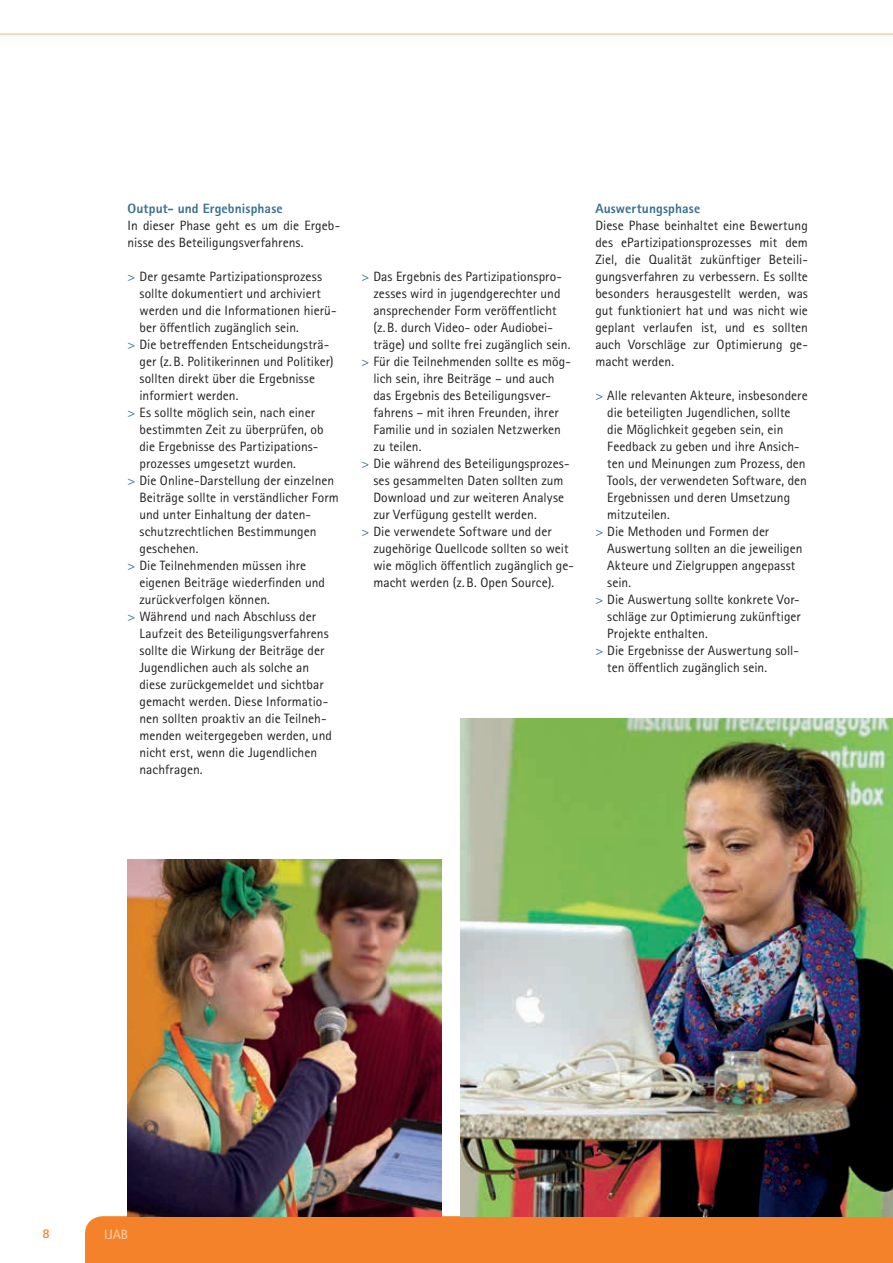
<style>
.page{position:relative;width:893px;height:1263px;background:#fff}
.page>*{position:absolute;margin:0;border:0;box-sizing:border-box;transform-origin:0 0}
.t1{font:13.5px/17px "Rotis Sans Serif Pro";letter-spacing:.005em;color:#231f20}
.t2{font:800 13.5px "Rotis Sans Serif Pro";letter-spacing:.01em;color:#386e8f}
.t3{font:700 13.5px "Rotis Sans Serif Pro";color:#fcc99e}
.t4{font:700 13.5px "Rotis Sans Serif Pro";color:#f4822b}
.s1{color:#386e8f}
</style>
<div class="page">
<hr style="left:0;top:33px;width:893px;height:2px;background:#fccea9">
<div style="left:85px;top:1215px;width:808px;height:48px;background:#f4822b"></div>
<img style="left:460px;top:719px;width:433px;height:497px">
<img style="left:128px;top:859px;width:313px;height:357px">
<p class="t2" style="left:128px;top:199px;width:157px">Output- und Ergebnisphase</p>
<p class="t1" style="left:128px;top:217px;width:214px">In dieser Phase geht es um die Ergeb&shy;nisse des Beteiligungsverfahrens.</p>
<p class="t1" style="left:128px;top:268px;width:196px"><span class="s1">&gt;</span> Der gesamte Partizipationsprozess</p>
<p class="t1" style="left:139px;top:285px;width:183px">sollte dokumentiert und archiviert</p>
<p class="t1" style="left:139px;top:302px;width:199px">werden und die Informationen hierü-</p>
<p class="t1" style="left:139px;top:319px;width:161px">ber öffentlich zugänglich sein.</p>
<p class="t1" style="left:128px;top:336px;width:203px"><span class="s1">&gt;</span> Die betreffenden Entscheidungsträ-</p>
<p class="t1" style="left:139px;top:353px;width:196px">ger (z.B. Politikerinnen und Politiker)</p>
<p class="t1" style="left:139px;top:370px;width:177px">sollten direkt über die Ergebnisse</p>
<p class="t1" style="left:139px;top:387px;width:101px">informiert werden.</p>
<p class="t1" style="left:128px;top:404px;width:189px"><span class="s1">&gt;</span> Es sollte möglich sein, nach einer</p>
<p class="t1" style="left:139px;top:421px;width:186px">bestimmten Zeit zu überprüfen, ob</p>
<p class="t1" style="left:139px;top:438px;width:179px">die Ergebnisse des Partizipations-</p>
<p class="t1" style="left:139px;top:455px;width:158px">prozesses umgesetzt wurden.</p>
<p class="t1" style="left:128px;top:472px;width:208px"><span class="s1">&gt;</span> Die Online-Darstellung der einzelnen</p>
<p class="t1" style="left:139px;top:489px;width:201px">Beiträge sollte in verständlicher Form</p>
<p class="t1" style="left:139px;top:506px;width:173px">und unter Einhaltung der daten-</p>
<p class="t1" style="left:139px;top:523px;width:179px">schutzrechtlichen Bestimmungen</p>
<p class="t1" style="left:139px;top:540px;width:61px">geschehen.</p>
<p class="t1" style="left:128px;top:557px;width:180px"><span class="s1">&gt;</span> Die Teilnehmenden müssen ihre</p>
<p class="t1" style="left:139px;top:574px;width:187px">eigenen Beiträge wiederfinden und</p>
<p class="t1" style="left:139px;top:591px;width:132px">zurückverfolgen können.</p>
<p class="t1" style="left:128px;top:608px;width:190px"><span class="s1">&gt;</span> Während und nach Abschluss der</p>
<p class="t1" style="left:139px;top:625px;width:191px">Laufzeit des Beteiligungsverfahrens</p>
<p class="t1" style="left:139px;top:642px;width:186px">sollte die Wirkung der Beiträge der</p>
<p class="t1" style="left:139px;top:659px;width:171px">Jugendlichen auch als solche an</p>
<p class="t1" style="left:139px;top:676px;width:186px">diese zurückgemeldet und sichtbar</p>
<p class="t1" style="left:139px;top:693px;width:190px">gemacht werden. Diese Informatio-</p>
<p class="t1" style="left:139px;top:710px;width:189px">nen sollten proaktiv an die Teilneh-</p>
<p class="t1" style="left:139px;top:727px;width:194px">menden weitergegeben werden, und</p>
<p class="t1" style="left:139px;top:744px;width:179px">nicht erst, wenn die Jugendlichen</p>
<p class="t1" style="left:139px;top:761px;width:65px">nachfragen.</p>
<p class="t1" style="left:361px;top:268px;width:202px"><span class="s1">&gt;</span> Das Ergebnis des Partizipationspro-</p>
<p class="t1" style="left:373px;top:285px;width:189px">zesses wird in jugendgerechter und</p>
<p class="t1" style="left:373px;top:302px;width:185px">ansprechender Form veröffentlicht</p>
<p class="t1" style="left:373px;top:319px;width:181px">(z.B. durch Video- oder Audiobei-</p>
<p class="t1" style="left:373px;top:336px;width:199px">träge) und sollte frei zugänglich sein.</p>
<p class="t1" style="left:361px;top:353px;width:211px"><span class="s1">&gt;</span> Für die Teilnehmenden sollte es mög-</p>
<p class="t1" style="left:373px;top:370px;width:183px">lich sein, ihre Beiträge – und auch</p>
<p class="t1" style="left:373px;top:387px;width:179px">das Ergebnis des Beteiligungsver-</p>
<p class="t1" style="left:373px;top:404px;width:187px">fahrens – mit ihren Freunden, ihrer</p>
<p class="t1" style="left:373px;top:421px;width:189px">Familie und in sozialen Netzwerken</p>
<p class="t1" style="left:373px;top:438px;width:50px">zu teilen.</p>
<p class="t1" style="left:361px;top:455px;width:210px"><span class="s1">&gt;</span> Die während des Beteiligungsprozes-</p>
<p class="t1" style="left:373px;top:472px;width:192px">ses gesammelten Daten sollten zum</p>
<p class="t1" style="left:373px;top:489px;width:192px">Download und zur weiteren Analyse</p>
<p class="t1" style="left:373px;top:506px;width:165px">zur Verfügung gestellt werden.</p>
<p class="t1" style="left:361px;top:523px;width:192px"><span class="s1">&gt;</span> Die verwendete Software und der</p>
<p class="t1" style="left:373px;top:540px;width:197px">zugehörige Quellcode sollten so weit</p>
<p class="t1" style="left:373px;top:557px;width:202px">wie möglich öffentlich zugänglich ge-</p>
<p class="t1" style="left:373px;top:574px;width:182px">macht werden (z.B. Open Source).</p>
<p class="t2" style="left:595px;top:200px;width:107px">Auswertungsphase</p>
<p class="t1" style="left:595px;top:217px;width:214px;text-align:justify">Diese Phase beinhaltet eine Bewertung des ePartizipationsprozesses mit dem Ziel, die Qualität zukünftiger Beteili&shy;gungsverfahren zu verbessern. Es sollte besonders herausgestellt werden, was gut funktioniert hat und was nicht wie geplant verlaufen ist, und es sollten auch Vorschläge zur Optimierung ge&shy;macht werden.</p>
<p class="t1" style="left:595px;top:387px;width:214px"><span class="s1">&gt;</span> Alle relevanten Akteure, insbesondere</p>
<p class="t1" style="left:607px;top:404px;width:185px">die beteiligten Jugendlichen, sollte</p>
<p class="t1" style="left:607px;top:421px;width:178px">die Möglichkeit gegeben sein, ein</p>
<p class="t1" style="left:607px;top:438px;width:194px">Feedback zu geben und ihre Ansich-</p>
<p class="t1" style="left:607px;top:455px;width:200px">ten und Meinungen zum Prozess, den</p>
<p class="t1" style="left:607px;top:472px;width:201px">Tools, der verwendeten Software, den</p>
<p class="t1" style="left:607px;top:489px;width:185px">Ergebnissen und deren Umsetzung</p>
<p class="t1" style="left:607px;top:506px;width:64px">mitzuteilen.</p>
<p class="t1" style="left:595px;top:523px;width:175px"><span class="s1">&gt;</span> Die Methoden und Formen der</p>
<p class="t1" style="left:607px;top:540px;width:197px">Auswertung sollten an die jeweiligen</p>
<p class="t1" style="left:607px;top:557px;width:190px">Akteure und Zielgruppen angepasst</p>
<p class="t1" style="left:607px;top:574px;width:25px">sein.</p>
<p class="t1" style="left:595px;top:591px;width:206px"><span class="s1">&gt;</span> Die Auswertung sollte konkrete Vor-</p>
<p class="t1" style="left:607px;top:608px;width:195px">schläge zur Optimierung zukünftiger</p>
<p class="t1" style="left:607px;top:625px;width:102px">Projekte enthalten.</p>
<p class="t1" style="left:595px;top:642px;width:205px"><span class="s1">&gt;</span> Die Ergebnisse der Auswertung soll-</p>
<p class="t1" style="left:607px;top:659px;width:161px">ten öffentlich zugänglich sein.</p>
<p class="t4" style="left:43px;top:1225px;width:9px">8</p>
<p class="t3" style="left:104px;top:1225px;width:25px">IJAB</p>
</div>
